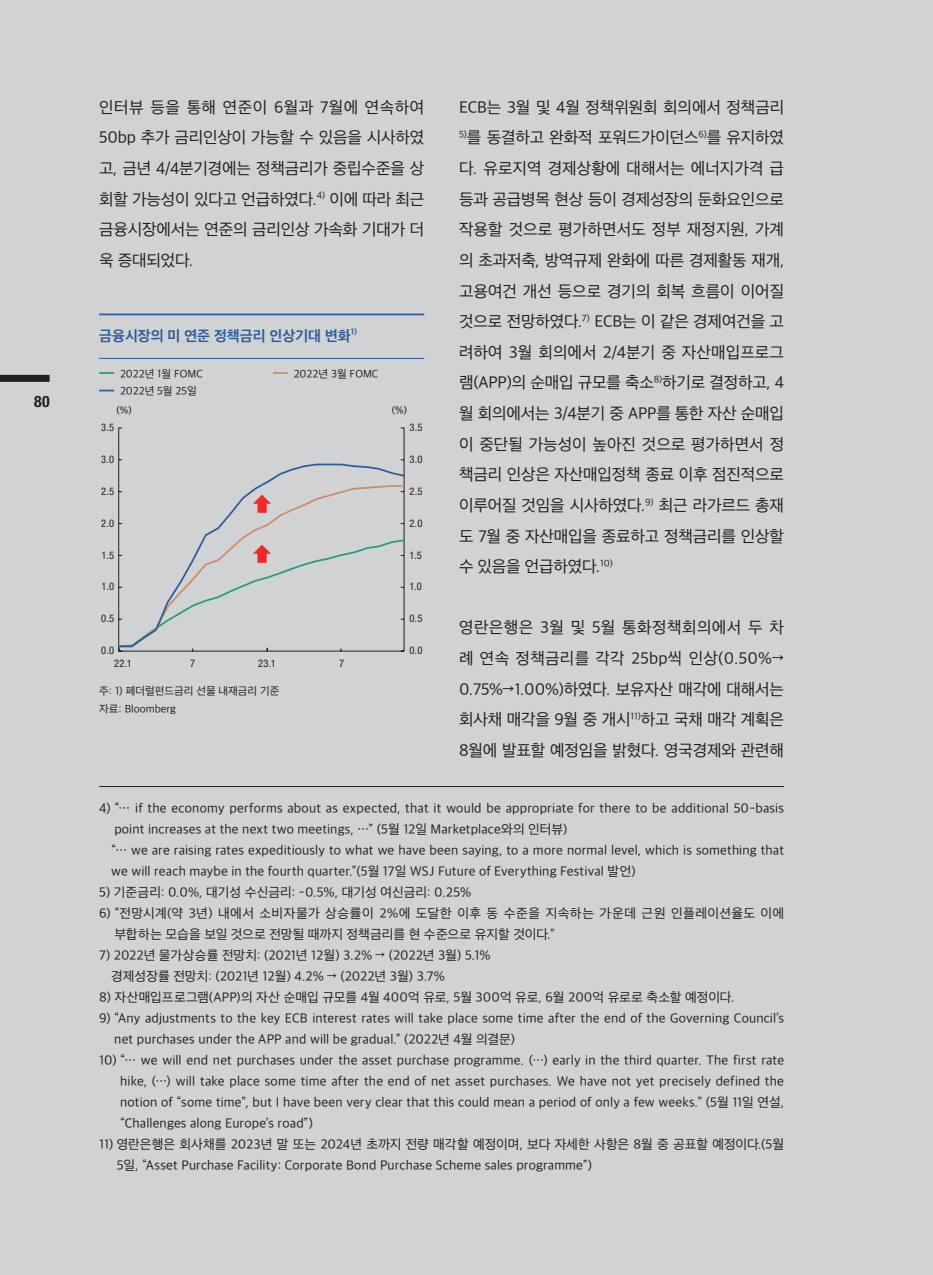
<style>
.page{position:relative;width:933px;height:1275px;background:#d1d2d4}
.page>*{position:absolute;margin:0;border:0;box-sizing:border-box;transform-origin:0 0}
.t1{font:15.75px/30.6px "SD Gothic Neo 1 OTFR";letter-spacing:-.01em;color:#231f20;text-align:justify}
.t2{font:700 condensed 15.75px "Helvetica Neue LT Std";color:#231f20}
.t3{font:14px "SD Gothic Neo 1 OTFB";color:#2b5c9d}
.t4{font:12.6px/21px "SD Gothic Neo 1 OTFR";letter-spacing:.01em;color:#231f20}
.t5{font:10.5px "SD Gothic Neo 1 OTFR";color:#231f20}
.t6{font:condensed 10.5px "Helvetica Neue LT Std";color:#231f20}
.t7{font:9.62px "SD Gothic Neo 1 OTFM";color:#231f20}
.t8{font:8.22px "SD Gothic Neo 1 OTFB";color:#2b5c9d}
</style>
<div class="page">
<div style="left:0;top:375px;width:50px;height:7px;background:#231f20"></div>
<hr style="left:99px;top:786px;width:685px;height:1px;background:#231f20">
<hr style="left:99px;top:358px;width:325px;height:1px;background:#2b5c9d">
<hr style="left:99px;top:314px;width:325px;height:1px;background:#2b5c9d">
<svg style="left:99px;top:372px;width:15px;height:2px"></svg>
<svg style="left:273px;top:372px;width:15px;height:2px"></svg>
<svg style="left:99px;top:390px;width:15px;height:1px"></svg>
<hr style="left:404px;top:428px;width:1px;height:223px;background:#231f20">
<hr style="left:118px;top:428px;width:1px;height:223px;background:#231f20">
<svg style="left:118px;top:463px;width:287px;height:21px"></svg>
<svg style="left:118px;top:484px;width:287px;height:168px"></svg>
<p class="t2" style="left:34px;top:391px;width:17px">80</p>
<p class="t1" style="left:99px;top:92px;width:326px">인터뷰 등을 통해 연준이 6월과 7월에 연속하여 50bp 추가 금리인상이 가능할 수 있음을 시사하였 고, 금년 4/4분기경에는 정책금리가 중립수준을 상 회할 가능성이 있다고 언급하였다.<sup>4)</sup> 이에 따라 최근 금융시장에서는 연준의 금리인상 가속화 기대가 더 욱 증대되었다.</p>
<p class="t3" style="left:99px;top:329px;width:253px">금융시장의 미 연준 정책금리 인상기대 변화</p>
<p class="t8" style="left:351px;top:327px;width:8px">1)</p>
<p class="t5" style="left:120px;top:368px;width:84px">2022년 1월 FOMC</p>
<p class="t5" style="left:294px;top:368px;width:86px">2022년 3월 FOMC</p>
<p class="t5" style="left:120px;top:386px;width:78px">2022년 5월 25일</p>
<p class="t7" style="left:117px;top:405px;width:17px">(%)</p>
<p class="t7" style="left:392px;top:405px;width:17px">(%)</p>
<p class="t6" style="left:101px;top:422px;width:15px">3.5</p>
<p class="t6" style="left:101px;top:453px;width:15px">3.0</p>
<p class="t6" style="left:101px;top:485px;width:15px">2.5</p>
<p class="t6" style="left:101px;top:517px;width:14px">2.0</p>
<p class="t6" style="left:102px;top:549px;width:14px">1.5</p>
<p class="t6" style="left:102px;top:581px;width:14px">1.0</p>
<p class="t6" style="left:101px;top:612px;width:15px">0.5</p>
<p class="t6" style="left:101px;top:644px;width:14px">0.0</p>
<p class="t6" style="left:114px;top:657px;width:19px">22.1</p>
<p class="t6" style="left:190px;top:657px;width:7px">7</p>
<p class="t6" style="left:258px;top:657px;width:19px">23.1</p>
<p class="t6" style="left:339px;top:657px;width:7px">7</p>
<p class="t5" style="left:99px;top:686px;width:182px">주: 1) 페더럴펀드금리 선물 내재금리 기준</p>
<p class="t5" style="left:99px;top:703px;width:78px">자료: Bloomberg</p>
<p class="t6" style="left:409px;top:422px;width:15px">3.5</p>
<p class="t6" style="left:409px;top:453px;width:15px">3.0</p>
<p class="t6" style="left:409px;top:485px;width:15px">2.5</p>
<p class="t6" style="left:409px;top:517px;width:14px">2.0</p>
<p class="t6" style="left:409px;top:549px;width:14px">1.5</p>
<p class="t6" style="left:409px;top:581px;width:14px">1.0</p>
<p class="t6" style="left:409px;top:612px;width:15px">0.5</p>
<p class="t6" style="left:409px;top:644px;width:14px">0.0</p>
<p class="t1" style="left:459px;top:92px;width:327px">ECB는 3월 및 4월 정책위원회 회의에서 정책금리 <sup>5)</sup>를 동결하고 완화적 포워드가이던스<sup>6)</sup>를 유지하였 다. 유로지역 경제상황에 대해서는 에너지가격 급 등과 공급병목 현상 등이 경제성장의 둔화요인으로 작용할 것으로 평가하면서도 정부 재정지원, 가계 의 초과저축, 방역규제 완화에 따른 경제활동 재개, 고용여건 개선 등으로 경기의 회복 흐름이 이어질 것으로 전망하였다.<sup>7)</sup> ECB는 이 같은 경제여건을 고 려하여 3월 회의에서 2/4분기 중 자산매입프로그 램(APP)의 순매입 규모를 축소<sup>8)</sup>하기로 결정하고, 4 월 회의에서는 3/4분기 중 APP를 통한 자산 순매입 이 중단될 가능성이 높아진 것으로 평가하면서 정 책금리 인상은 자산매입정책 종료 이후 점진적으로 이루어질 것임을 시사하였다.<sup>9)</sup> 최근 라가르드 총재 도 7월 중 자산매입을 종료하고 정책금리를 인상할 수 있음을 언급하였다.<sup>10)</sup></p>
<p class="t1" style="left:459px;top:612px;width:326px">영란은행은 3월 및 5월 통화정책회의에서 두 차 례 연속 정책금리를 각각 25bp씩 인상(0.50%→ 0.75%→1.00%)하였다. 보유자산 매각에 대해서는 회사채 매각을 9월 중 개시<sup>11)</sup>하고 국채 매각 계획은 8월에 발표할 예정임을 밝혔다. 영국경제와 관련해</p>
<p class="t4" style="left:114px;top:797px;width:671px;text-indent:-15px">4) “… if the economy performs about as expected, that it would be appropriate for there to be additional 50-basis point increases at the next two meetings, …” (5월 12일 Marketplace와의 인터뷰)</p>
<p class="t4" style="left:111px;top:839px;width:674px">“… we are raising rates expeditiously to what we have been saying, to a more normal level, which is something that we will reach maybe in the fourth quarter.”(5월 17일 WSJ Future of Everything Festival 발언)</p>
<p class="t4" style="left:99px;top:881px;width:373px">5) 기준금리: 0.0%, 대기성 수신금리: -0.5%, 대기성 여신금리: 0.25%</p>
<p class="t4" style="left:114px;top:902px;width:671px;text-indent:-15px">6) “전망시계(약 3년) 내에서 소비자물가 상승률이 2%에 도달한 이후 동 수준을 지속하는 가운데 근원 인플레이션율도 이에 부합하는 모습을 보일 것으로 전망될 때까지 정책금리를 현 수준으로 유지할 것이다.”</p>
<p class="t4" style="left:99px;top:944px;width:393px">7) 2022년 물가상승률 전망치: (2021년 12월) 3.2% → (2022년 3월) 5.1%</p>
<p class="t4" style="left:111px;top:965px;width:335px">경제성장률 전망치: (2021년 12월) 4.2% → (2022년 3월) 3.7%</p>
<p class="t4" style="left:99px;top:986px;width:636px">8) 자산매입프로그램(APP)의 자산 순매입 규모를 4월 400억 유로, 5월 300억 유로, 6월 200억 유로로 축소할 예정이다.</p>
<p class="t4" style="left:114px;top:1007px;width:671px;text-indent:-15px">9) “Any adjustments to the key ECB interest rates will take place some time after the end of the Governing Council’s net purchases under the APP and will be gradual.” (2022년 4월 의결문)</p>
<p class="t4" style="left:120px;top:1049px;width:665px;text-align:justify;text-indent:-21px">10) “… we will end net purchases under the asset purchase programme. (…) early in the third quarter. The first rate hike, (…) will take place some time after the end of net asset purchases. We have not yet precisely defined the notion of “some time”, but I have been very clear that this could mean a period of only a few weeks.” (5월 11일 연설, “Challenges along Europe’s road”)</p>
<p class="t4" style="left:117px;top:1133px;width:668px;text-indent:-18px">11) 영란은행은 회사채를 2023년 말 또는 2024년 초까지 전량 매각할 예정이며, 보다 자세한 사항은 8월 중 공표할 예정이다.(5월<br>5일, “Asset Purchase Facility: Corporate Bond Purchase Scheme sales programme”)</p>
</div>
